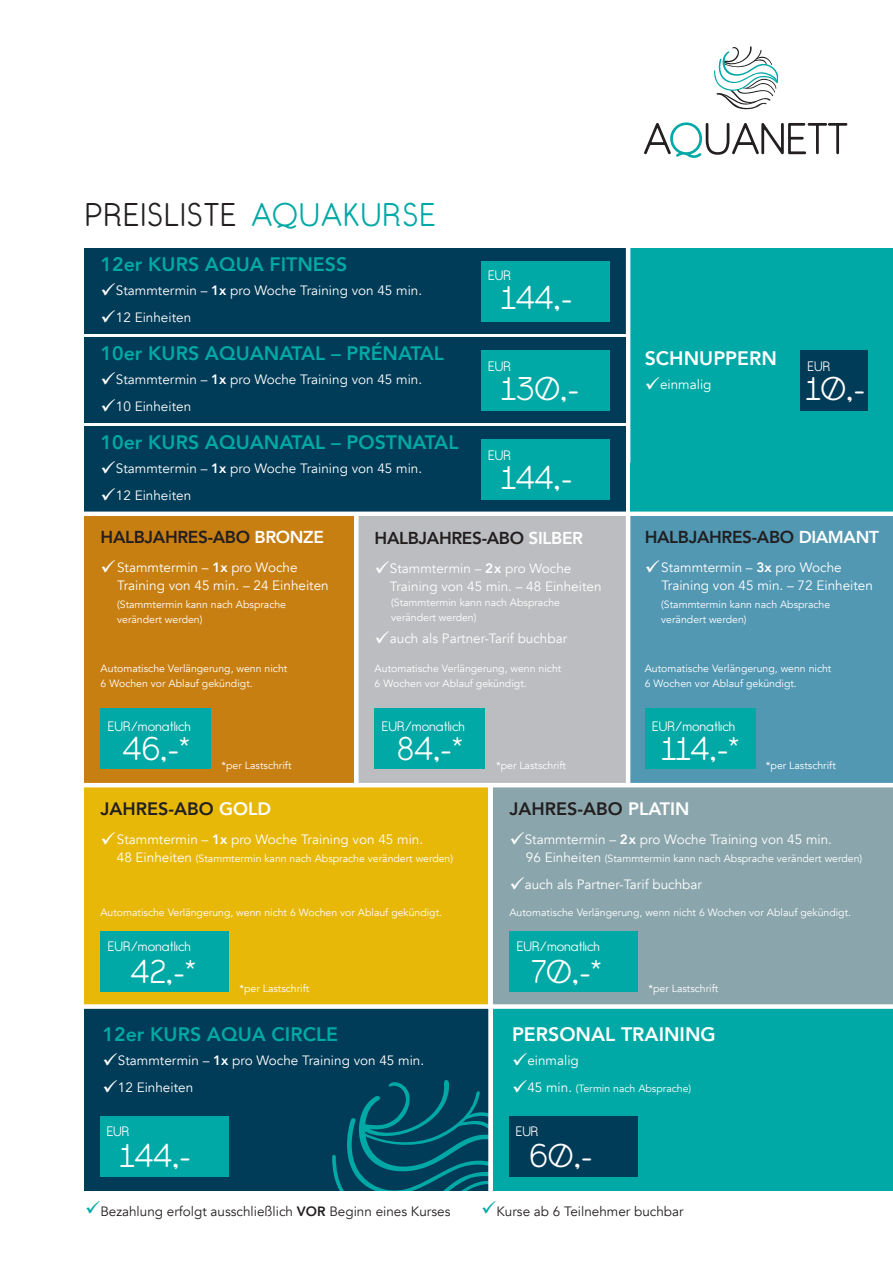
<style>
.page{position:relative;width:893px;height:1263px;background:#fff}
.page>*{position:absolute;margin:0;border:0;box-sizing:border-box;transform-origin:0 0}
.t1{font:31.5px "Gardens C";color:#fff}
.t2{font:31.5px "Gardens C";letter-spacing:.05em;color:#231f20}
.t3{font:800 19.5px "Avenir";color:#00a9a5}
.t4{font:800 19.5px "Avenir";color:#fff}
.t5{font:800 18px "Avenir";color:#231f20}
.t6{font:800 17.25px "Avenir";letter-spacing:-.02em;color:#231f20}
.t7{font:13.5px/18px "Avenir";color:#fff}
.t8{font:13.5px "Avenir";color:#231f20}
.t9{font:13.2px "Gardens C";color:#fff}
.t10{font:10.5px/15px "Avenir";color:#fff}
.s1{color:#00a9a5}
.s2{font-weight:800}
.s3{color:#fff}
.s4{font-size:13.5px}
</style>
<div class="page">
<div style="left:84px;top:783px;width:404px;height:221px;background:#e8b809"></div>
<div style="left:493px;top:783px;width:400px;height:221px;background:#8aa6ac"></div>
<div style="left:100px;top:931px;width:129px;height:60px;background:#00a9a5"></div>
<div style="left:509px;top:931px;width:129px;height:60px;background:#00a9a5"></div>
<svg style="left:644px;top:122px;width:203px;height:36px"></svg>
<svg style="left:714px;top:46px;width:64px;height:64px"></svg>
<div style="left:630px;top:248px;width:263px;height:264px;background:#00a9a5"></div>
<div style="left:84px;top:248px;width:542px;height:85px;background:#003b57"></div>
<div style="left:481px;top:261px;width:129px;height:61px;background:#00a9a5"></div>
<div style="left:84px;top:338px;width:542px;height:85px;background:#003b57"></div>
<div style="left:481px;top:350px;width:129px;height:61px;background:#00a9a5"></div>
<div style="left:84px;top:426px;width:542px;height:85px;background:#003b57"></div>
<div style="left:481px;top:439px;width:129px;height:61px;background:#00a9a5"></div>
<div style="left:84px;top:517px;width:270px;height:266px;background:#c87f12"></div>
<div style="left:631px;top:517px;width:262px;height:266px;background:#5298b3"></div>
<div style="left:359px;top:517px;width:269px;height:266px;background:#bcbdc0"></div>
<hr style="left:626px;top:516px;width:4px;height:269px;background:#fff">
<div style="left:100px;top:708px;width:111px;height:61px;background:#00a9a5"></div>
<div style="left:645px;top:708px;width:110px;height:61px;background:#00a9a5"></div>
<div style="left:374px;top:708px;width:111px;height:61px;background:#00a9a5"></div>
<hr style="left:29px;top:783px;width:864px;height:4px;background:#fff">
<div style="left:84px;top:1008px;width:404px;height:183px;background:#003b57"></div>
<div style="left:494px;top:1008px;width:399px;height:183px;background:#00a9a5"></div>
<svg style="left:332px;top:1080px;width:156px;height:111px"></svg>
<div style="left:100px;top:1116px;width:129px;height:60px;background:#00a9a5"></div>
<div style="left:509px;top:1116px;width:129px;height:60px;background:#003b57"></div>
<div style="left:29px;top:1004px;width:864px;height:5px;background:#fff"></div>
<div style="left:800px;top:350px;width:68px;height:61px;background:#003b57"></div>
<h1 class="t2" style="left:85px;top:197px;width:352px">PREISLISTE <span class="s1">AQUAKURSE</span></h1>
<h2 class="t3" style="left:101px;top:249px;width:248px">12er KURS AQUA FITNESS</h2>
<p class="t7" style="left:101px;top:282px;width:323px">✓Stammtermin – <span class="s2">1x</span> pro Woche Training von 45 min.</p>
<p class="t7" style="left:101px;top:309px;width:92px">✓12 Einheiten</p>
<h2 class="t3" style="left:101px;top:338px;width:345px">10er KURS AQUANATAL – PRÉNATAL</h2>
<p class="t7" style="left:101px;top:371px;width:323px">✓Stammtermin – <span class="s2">1x</span> pro Woche Training von 45 min.</p>
<p class="t7" style="left:101px;top:398px;width:92px">✓10 Einheiten</p>
<h2 class="t3" style="left:101px;top:427px;width:359px">10er KURS AQUANATAL – POSTNATAL</h2>
<p class="t7" style="left:101px;top:459px;width:323px">✓Stammtermin – <span class="s2">1x</span> pro Woche Training von 45 min.</p>
<p class="t7" style="left:101px;top:486px;width:92px">✓12 Einheiten</p>
<p class="t9" style="left:488px;top:268px;width:24px">EUR</p>
<h1 class="t1" style="left:502px;top:280px;width:73px">144,-</h1>
<p class="t9" style="left:488px;top:359px;width:24px">EUR</p>
<h1 class="t1" style="left:502px;top:371px;width:79px">130,-</h1>
<p class="t9" style="left:488px;top:448px;width:24px">EUR</p>
<h1 class="t1" style="left:502px;top:460px;width:73px">144,-</h1>
<h3 class="t6" style="left:101px;top:524px;width:225px">HALBJAHRES-ABO <span class="s3">BRONZE</span></h3>
<p class="t7" style="left:117px;top:558px;width:213px;text-indent:-17px">✓Stammtermin – <span class="s2">1x</span> pro Woche<br>Training von 45 min. – 24 Einheiten</p>
<p class="t10" style="left:117px;top:597px;width:171px">(Stammtermin kann nach Absprache verändert werden)</p>
<p class="t10" style="left:101px;top:661px;width:188px">Automatische Verlängerung, wenn nicht<br>6 Wochen vor Ablauf gekündigt.</p>
<p class="t9" style="left:108px;top:719px;width:84px">EUR/monatlich</p>
<h1 class="t1" style="left:123px;top:731px;width:69px">46,-<sup>*</sup></h1>
<p class="t10" style="left:222px;top:758px;width:71px">*per Lastschrift</p>
<h3 class="t6" style="left:375px;top:525px;width:210px">HALBJAHRES-ABO <span class="s3">SILBER</span></h3>
<p class="t7" style="left:390px;top:559px;width:213px;text-indent:-15px">✓Stammtermin – <span class="s2">2 x</span> pro Woche<br>Training von 45 min. – 48 Einheiten</p>
<p class="t10" style="left:391px;top:595px;width:171px">(Stammtermin kann nach Absprache verändert werden)</p>
<p class="t7" style="left:375px;top:630px;width:194px">✓auch als Partner-Tarif buchbar</p>
<p class="t10" style="left:375px;top:661px;width:188px">Automatische Verlängerung, wenn nicht<br>6 Wochen vor Ablauf gekündigt.</p>
<p class="t9" style="left:382px;top:719px;width:84px">EUR/monatlich</p>
<h1 class="t1" style="left:397px;top:731px;width:68px">84,-<sup>*</sup></h1>
<p class="t10" style="left:496px;top:758px;width:71px">*per Lastschrift</p>
<h2 class="t4" style="left:645px;top:343px;width:134px">SCHNUPPERN</h2>
<p class="t7" style="left:645px;top:376px;width:68px">✓einmalig</p>
<h1 class="t1" style="left:806px;top:371px;width:61px">10,-</h1>
<p class="t9" style="left:808px;top:359px;width:24px">EUR</p>
<h3 class="t6" style="left:645px;top:524px;width:236px">HALBJAHRES-ABO <span class="s3">DIAMANT</span></h3>
<p class="t7" style="left:661px;top:558px;width:213px;text-indent:-17px">✓Stammtermin – <span class="s2">3x</span> pro Woche<br>Training von 45 min. – 72 Einheiten</p>
<p class="t10" style="left:661px;top:597px;width:171px">(Stammtermin kann nach Absprache verändert werden)</p>
<p class="t10" style="left:645px;top:661px;width:188px">Automatische Verlängerung, wenn nicht<br>6 Wochen vor Ablauf gekündigt.</p>
<p class="t9" style="left:652px;top:719px;width:84px">EUR/monatlich</p>
<h1 class="t1" style="left:662px;top:731px;width:79px">114,-<sup>*</sup></h1>
<p class="t10" style="left:766px;top:758px;width:71px">*per Lastschrift</p>
<h3 class="t5" style="left:100px;top:795px;width:172px">JAHRES-ABO <span class="s3">GOLD</span></h3>
<p class="t7" style="left:100px;top:830px;width:324px">✓Stammtermin – <span class="s2">1x</span> pro Woche Training von 45 min.</p>
<p class="t10" style="left:117px;top:851px;width:338px"><span class="s4">48 Einheiten</span> (Stammtermin kann nach Absprache verändert werden)</p>
<p class="t10" style="left:100px;top:905px;width:343px">Automatische Verlängerung, wenn nicht 6 Wochen vor Ablauf gekündigt.</p>
<p class="t9" style="left:108px;top:939px;width:84px">EUR/monatlich</p>
<h3 class="t5" style="left:509px;top:795px;width:181px">JAHRES-ABO <span class="s3">PLATIN</span></h3>
<p class="t7" style="left:509px;top:830px;width:324px">✓Stammtermin – <span class="s2">2 x</span> pro Woche Training von 45 min.</p>
<p class="t10" style="left:526px;top:851px;width:338px"><span class="s4">96 Einheiten</span> (Stammtermin kann nach Absprache verändert werden)</p>
<p class="t7" style="left:509px;top:875px;width:194px">✓auch als Partner-Tarif buchbar</p>
<p class="t10" style="left:509px;top:905px;width:343px">Automatische Verlängerung, wenn nicht 6 Wochen vor Ablauf gekündigt.</p>
<p class="t9" style="left:517px;top:939px;width:84px">EUR/monatlich</p>
<h1 class="t1" style="left:131px;top:954px;width:67px">42,-<sup>*</sup></h1>
<h1 class="t1" style="left:532px;top:954px;width:71px">70,-<sup>*</sup></h1>
<p class="t10" style="left:239px;top:980px;width:71px">*per Lastschrift</p>
<p class="t10" style="left:648px;top:980px;width:71px">*per Lastschrift</p>
<h2 class="t3" style="left:103px;top:1019px;width:237px">12er KURS AQUA CIRCLE</h2>
<p class="t7" style="left:103px;top:1052px;width:323px">✓Stammtermin – <span class="s2">1x</span> pro Woche Training von 45 min.</p>
<p class="t7" style="left:103px;top:1079px;width:92px">✓12 Einheiten</p>
<h2 class="t4" style="left:512px;top:1019px;width:205px">PERSONAL TRAINING</h2>
<p class="t7" style="left:512px;top:1052px;width:68px">✓einmalig</p>
<p class="t10" style="left:512px;top:1081px;width:181px">✓<span class="s4">45 min.</span> (Termin nach Absprache)</p>
<p class="t9" style="left:107px;top:1124px;width:24px">EUR</p>
<p class="t9" style="left:516px;top:1124px;width:24px">EUR</p>
<h1 class="t1" style="left:120px;top:1138px;width:73px">144,-</h1>
<h1 class="t1" style="left:529px;top:1138px;width:65px">60,-</h1>
<p class="t8" style="left:85px;top:1203px;width:367px"><span class="s1">✓</span>Bezahlung erfolgt ausschließlich <span class="s2">VOR</span> Beginn eines Kurses</p>
<p class="t8" style="left:481px;top:1203px;width:204px"><span class="s1">✓</span>Kurse ab 6 Teilnehmer buchbar</p>
</div>
